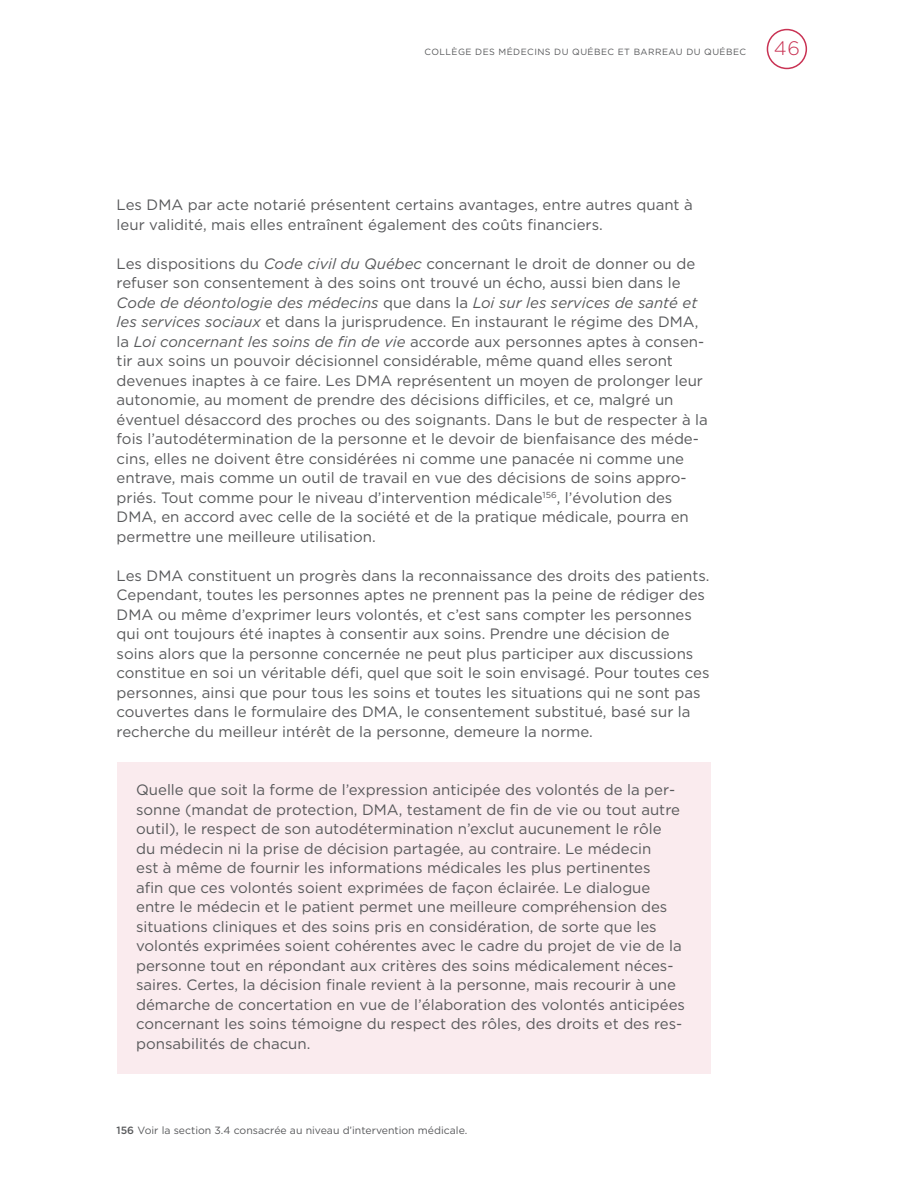
<style>
.page{position:relative;width:918px;height:1188px;background:#fff}
.page>*{position:absolute;margin:0;border:0;box-sizing:border-box;transform-origin:0 0}
.t1{font:300 19.5px "Gotham HTF";color:#c93253}
.t2{font:15px/19.5px "Gotham HTF";color:#58595b}
.t3{font:10.5px "Gotham HTF";color:#58595b}
.t4{font:9px "Gotham HTF";letter-spacing:.05em;color:#58595b}
.s1{font-style:italic}
.s2{font-weight:500}
</style>
<div class="page">
<div style="left:767px;top:29px;width:40px;height:40px;border:2px solid #c93253;border-radius:50%"></div>
<div style="left:117px;top:763px;width:594px;height:311px;background:#faebee"></div>
<p class="t4" style="left:425px;top:47px;width:323px">COLLÈGE DES MÉDECINS DU QUÉBEC ET BARREAU DU QUÉBEC</p>
<h1 class="t1" style="left:774px;top:38px;width:28px">46</h1>
<p class="t2" style="left:117px;top:195px;width:578px">Les DMA par acte notarié présentent certains avantages, entre autres quant à leur validité, mais elles entraînent également des coûts financiers.</p>
<p class="t2" style="left:117px;top:254px;width:593px">Les dispositions du <span class="s1">Code civil du Québec</span> concernant le droit de donner ou de refuser son consentement à des soins ont trouvé un écho, aussi bien dans le <span class="s1">Code de déontologie des médecins</span> que dans la <span class="s1">Loi sur les services de santé et les services sociaux</span> et dans la jurisprudence. En instaurant le régime des DMA, la <span class="s1">Loi concernant les soins de fin de vie</span> accorde aux personnes aptes à consen&shy;tir aux soins un pouvoir décisionnel considérable, même quand elles seront devenues inaptes à ce faire. Les DMA représentent un moyen de prolonger leur autonomie, au moment de prendre des décisions difficiles, et ce, malgré un éventuel désaccord des proches ou des soignants. Dans le but de respecter à la fois l’autodétermination de la personne et le devoir de bienfaisance des méde&shy;cins, elles ne doivent être considérées ni comme une panacée ni comme une entrave, mais comme un outil de travail en vue des décisions de soins appro&shy;priés. Tout comme pour le niveau d’intervention médicale<sup>156</sup>, l’évolution des DMA, en accord avec celle de la société et de la pratique médicale, pourra en permettre une meilleure utilisation.</p>
<p class="t2" style="left:117px;top:566px;width:594px">Les DMA constituent un progrès dans la reconnaissance des droits des patients.<br>Cependant, toutes les personnes aptes ne prennent pas la peine de rédiger des DMA ou même d’exprimer leurs volontés, et c’est sans compter les personnes qui ont toujours été inaptes à consentir aux soins. Prendre une décision de soins alors que la personne concernée ne peut plus participer aux discussions constitue en soi un véritable défi, quel que soit le soin envisagé. Pour toutes ces personnes, ainsi que pour tous les soins et toutes les situations qui ne sont pas couvertes dans le formulaire des DMA, le consentement substitué, basé sur la recherche du meilleur intérêt de la personne, demeure la norme.</p>
<p class="t2" style="left:136px;top:780px;width:550px">Quelle que soit la forme de l’expression anticipée des volontés de la per&shy;sonne (mandat de protection, DMA, testament de fin de vie ou tout autre outil), le respect de son autodétermination n’exclut aucunement le rôle<br>du médecin ni la prise de décision partagée, au contraire. Le médecin<br>est à même de fournir les informations médicales les plus pertinentes<br>afin que ces volontés soient exprimées de façon éclairée. Le dialogue entre le médecin et le patient permet une meilleure compréhension des situations cliniques et des soins pris en considération, de sorte que les volontés exprimées soient cohérentes avec le cadre du projet de vie de la personne tout en répondant aux critères des soins médicalement néces&shy;saires. Certes, la décision finale revient à la personne, mais recourir à une démarche de concertation en vue de l’élaboration des volontés anticipées concernant les soins témoigne du respect des rôles, des droits et des res&shy;ponsabilités de chacun.</p>
<p class="t3" style="left:117px;top:1124px;width:352px"><span class="s2">156</span> Voir la section 3.4 consacrée au niveau d’intervention médicale.</p>
</div>
